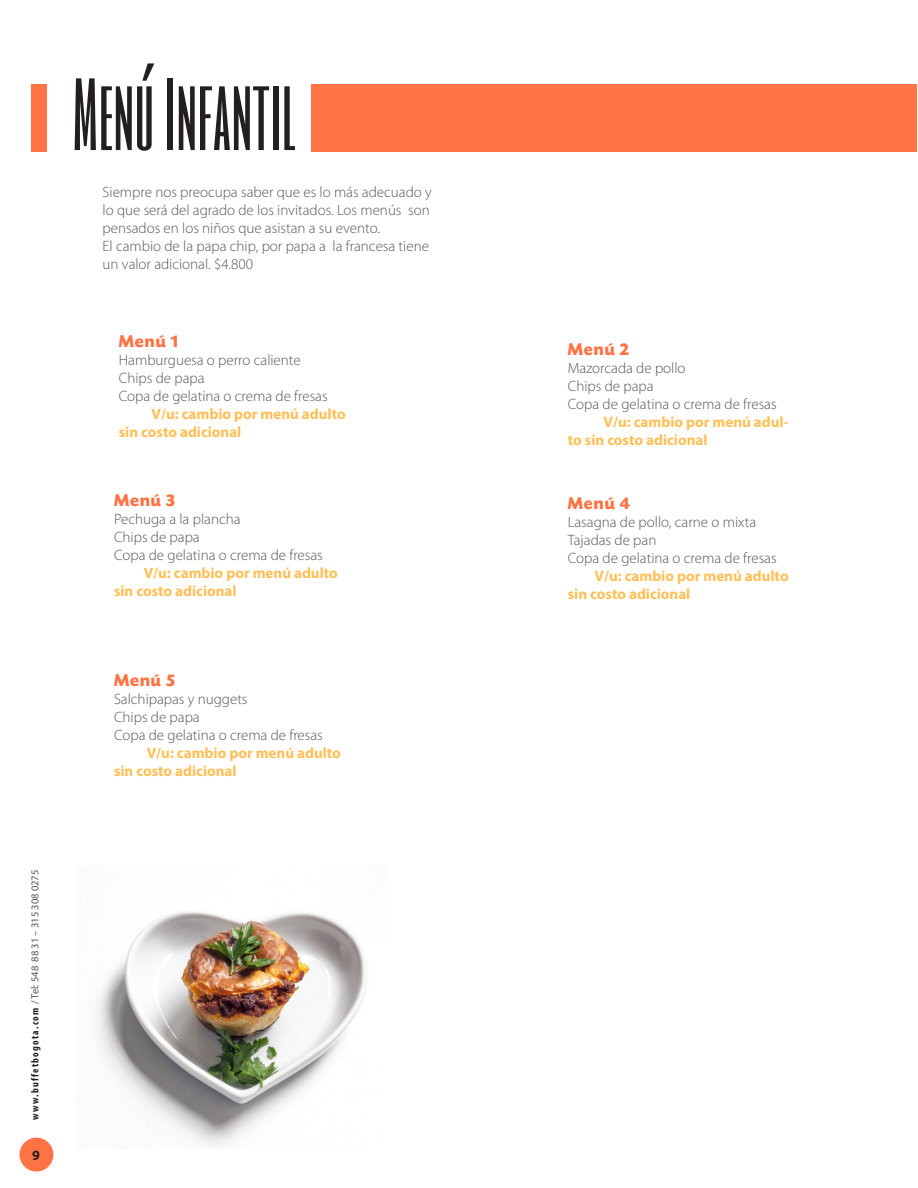
<style>
.page{position:relative;width:918px;height:1188px;background:#fff}
.page>*{position:absolute;margin:0;border:0;box-sizing:border-box;transform-origin:0 0}
.texto{font:84.9px "Six Caps";color:#231f20}
.texto-2{font:700 18px "Today SHOP";letter-spacing:.06em;color:#ff7345}
.texto-3{font:300 15px/18px "Myriad Pro";color:#57585a}
.texto-4{font:700 15px/18px "Myriad Pro";color:#ffbf57}
.t1{font:700 14.1px "Myriad Pro";color:#231f20}
.t2{font:10.5px "Myriad Pro";color:#57585a}
.s1{font-weight:700;font-stretch:condensed;color:#231f20}
</style>
<div class="page">
<div style="left:19px;top:1138px;width:34px;height:34px;background:#ff7345;border-radius:50%"></div>
<div style="left:311px;top:84px;width:605px;height:68px;background:#ff7345"></div>
<img style="left:97px;top:911px;width:270px;height:235px">
<div style="left:32px;top:84px;width:15px;height:68px;background:#ff7345"></div>
<p class="texto" style="left:72px;top:55px;width:224px">Menú Infantil</p>
<p class="texto-3" style="left:103px;top:183px;width:331px">Siempre nos preocupa saber que es lo más adecuado y lo que será del agrado de los invitados. Los menús son pensados en los niños que asistan a su evento.</p>
<p class="texto-3" style="left:103px;top:237px;width:328px">El cambio de la papa chip, por papa a la francesa tiene un valor adicional. $4.800</p>
<p class="texto-2" style="left:119px;top:332px;width:60px">Menú 1</p>
<p class="texto-3" style="left:119px;top:351px;width:183px">Hamburguesa o perro caliente</p>
<p class="texto-3" style="left:119px;top:369px;width:87px">Chips de papa</p>
<p class="texto-3" style="left:119px;top:387px;width:210px">Copa de gelatina o crema de fresas</p>
<p class="texto-4" style="left:119px;top:405px;width:228px;text-indent:33px">V/u: cambio por menú adulto sin costo adicional</p>
<p class="texto-2" style="left:114px;top:491px;width:62px">Menú 3</p>
<p class="texto-3" style="left:114px;top:510px;width:128px">Pechuga a la plancha</p>
<p class="texto-3" style="left:114px;top:528px;width:87px">Chips de papa</p>
<p class="texto-3" style="left:114px;top:546px;width:210px">Copa de gelatina o crema de fresas</p>
<p class="texto-4" style="left:114px;top:564px;width:225px;text-indent:30px">V/u: cambio por menú adulto sin costo adicional</p>
<p class="texto-2" style="left:114px;top:671px;width:62px">Menú 5</p>
<p class="texto-3" style="left:114px;top:690px;width:135px">Salchipapas y nuggets</p>
<p class="texto-3" style="left:114px;top:708px;width:87px">Chips de papa</p>
<p class="texto-3" style="left:114px;top:726px;width:210px">Copa de gelatina o crema de fresas</p>
<p class="texto-4" style="left:114px;top:743px;width:228px;text-indent:33px">V/u: cambio por menú adulto sin costo adicional</p>
<p class="t2" style="left:29px;top:1120px;width:252px;rotate:-90deg"><span class="s1">www.buffetbogota.com</span> / Tel: 548 88 31 – 315 308 0275</p>
<p class="t1" style="left:32px;top:1146px;width:9px">9</p>
<p class="texto-2" style="left:568px;top:340px;width:63px">Menú 2</p>
<p class="texto-3" style="left:568px;top:359px;width:119px">Mazorcada de pollo</p>
<p class="texto-3" style="left:568px;top:377px;width:87px">Chips de papa</p>
<p class="texto-3" style="left:568px;top:395px;width:210px">Copa de gelatina o crema de fresas</p>
<p class="texto-4" style="left:568px;top:412px;width:222px;text-indent:36px">V/u: cambio por menú adul&shy;to sin costo adicional</p>
<p class="texto-2" style="left:568px;top:494px;width:64px">Menú 4</p>
<p class="texto-3" style="left:568px;top:513px;width:190px">Lasagna de pollo, carne o mixta</p>
<p class="texto-3" style="left:568px;top:531px;width:90px">Tajadas de pan</p>
<p class="texto-3" style="left:568px;top:549px;width:210px">Copa de gelatina o crema de fresas</p>
<p class="texto-4" style="left:568px;top:567px;width:222px;text-indent:27px">V/u: cambio por menú adulto sin costo adicional</p>
</div>
